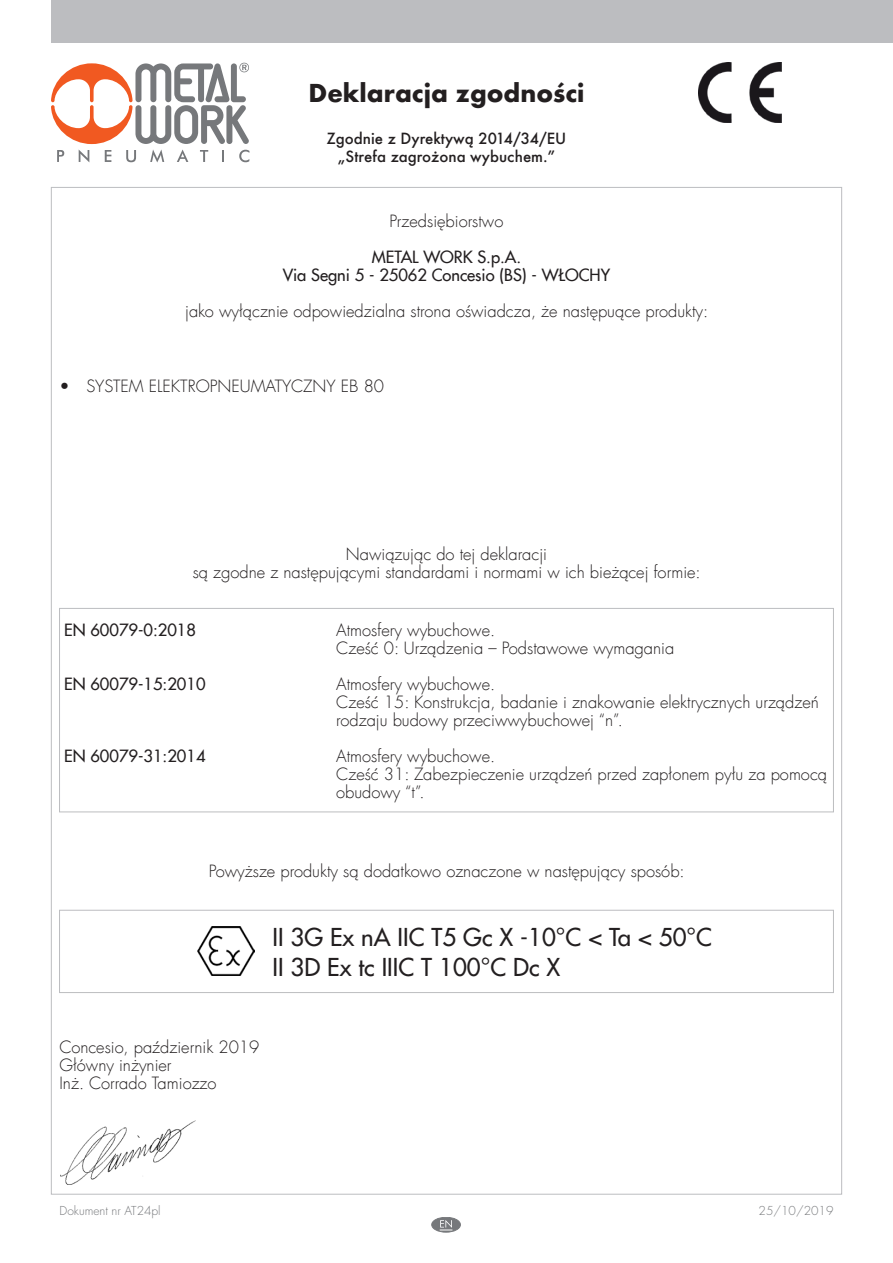
<style>
.page{position:relative;width:893px;height:1263px;background:#fff}
.page>*{position:absolute;margin:0;border:0;box-sizing:border-box;transform-origin:0 0}
.t1{font:500 24px "Futura Std";color:#231f20}
.t2{font:700 24px "Futura";color:#231f20}
.Normale{font:300 16.5px/18px "Futura Com";color:#231f20}
.Normale-2{font:500 16.5px "Futura Com";color:#231f20}
.t3{font:500 15px "Futura";color:#231f20}
.t4{font:300 12px "Futura Std";color:#76787b}
</style>
<div class="page">
<div style="left:51px;top:0;width:842px;height:43px;background:#bcbdc0"></div>
<img style="left:698px;top:63px;width:83px;height:60px">
<svg style="left:51px;top:63px;width:198px;height:99px"></svg>
<div style="left:59px;top:608px;width:775px;height:204px;border:1px solid #bcbdc0"></div>
<div style="left:432px;top:1217px;width:28px;height:15px;background:#76787b;border-radius:50%"></div>
<div style="left:432px;top:1217px;width:29px;height:15px;border:1px solid #76787b;border-radius:50%"></div>
<svg style="left:440px;top:1220px;width:12px;height:11px"></svg>
<img style="left:60px;top:1120px;width:135px;height:65px">
<div style="left:59px;top:910px;width:775px;height:83px;border:1px solid #bcbdc0"></div>
<img style="left:198px;top:927px;width:56px;height:49px">
<p class="t2" style="left:308px;top:76px;width:278px">Deklaracja zgodności</p>
<p class="t3" style="left:327px;top:129px;width:241px">Zgodnie z Dyrektywą 2014/34/EU</p>
<p class="t3" style="left:338px;top:147px;width:219px">„Strefa zagrożona wybuchem.”</p>
<p class="Normale" style="left:390px;top:212px;width:115px">Przedsiębiorstwo</p>
<p class="Normale-2" style="left:372px;top:245px;width:151px">METAL WORK S.p.A.</p>
<p class="Normale-2" style="left:283px;top:263px;width:329px">Via Segni 5 - 25062 Concesio (BS) - WŁOCHY</p>
<p class="Normale" style="left:185px;top:302px;width:525px">jako wyłącznie odpowiedzialna strona oświadcza, że następuące produkty:</p>
<p class="Normale" style="left:60px;top:377px;width:326px">• SYSTEM ELEKTROPNEUMATYCZNY EB 80</p>
<p class="Normale" style="left:346px;top:545px;width:203px">Nawiązując do tej deklaracji</p>
<p class="Normale" style="left:193px;top:563px;width:509px">są zgodne z następującymi standardami i normami w ich bieżącej formie:</p>
<p class="Normale-2" style="left:64px;top:618px;width:133px">EN 60079-0:2018</p>
<p class="Normale" style="left:336px;top:621px;width:160px">Atmosfery wybuchowe.</p>
<p class="Normale" style="left:336px;top:639px;width:340px">Cześć 0: Urządzenia – Podstawowe wymagania</p>
<p class="Normale-2" style="left:64px;top:672px;width:143px">EN 60079-15:2010</p>
<p class="Normale" style="left:336px;top:675px;width:160px">Atmosfery wybuchowe.</p>
<p class="Normale" style="left:336px;top:693px;width:484px">Cześć 15: Konstrukcja, badanie i znakowanie elektrycznych urządzeń rodzaju budowy przeciwwybuchowej “n”.</p>
<p class="Normale-2" style="left:64px;top:744px;width:143px">EN 60079-31:2014</p>
<p class="Normale" style="left:336px;top:747px;width:160px">Atmosfery wybuchowe.</p>
<p class="Normale" style="left:336px;top:765px;width:492px">Cześć 31: Zabezpieczenie urządzeń przed zapłonem pyłu za pomocą</p>
<p class="Normale" style="left:336px;top:783px;width:90px">obudowy “t”.</p>
<p class="Normale" style="left:209px;top:862px;width:477px">Powyższe produkty są dodatkowo oznaczone w następujący sposób:</p>
<p class="t1" style="left:272px;top:922px;width:441px">II 3G Ex nA IIC T5 Gc X -10°C &lt; Ta &lt; 50°C</p>
<p class="t1" style="left:272px;top:952px;width:289px">II 3D Ex tc IIIC T 100°C Dc X</p>
<p class="Normale" style="left:60px;top:1038px;width:201px">Concesio, październik 2019</p>
<p class="Normale" style="left:60px;top:1056px;width:114px">Główny inżynier</p>
<p class="Normale" style="left:60px;top:1074px;width:159px">Inż. Corrado Tamiozzo</p>
<p class="t4" style="left:60px;top:1203px;width:103px">Dokument nr AT24pl</p>
<p class="t4" style="left:759px;top:1203px;width:76px">25/10/2019</p>
</div>
